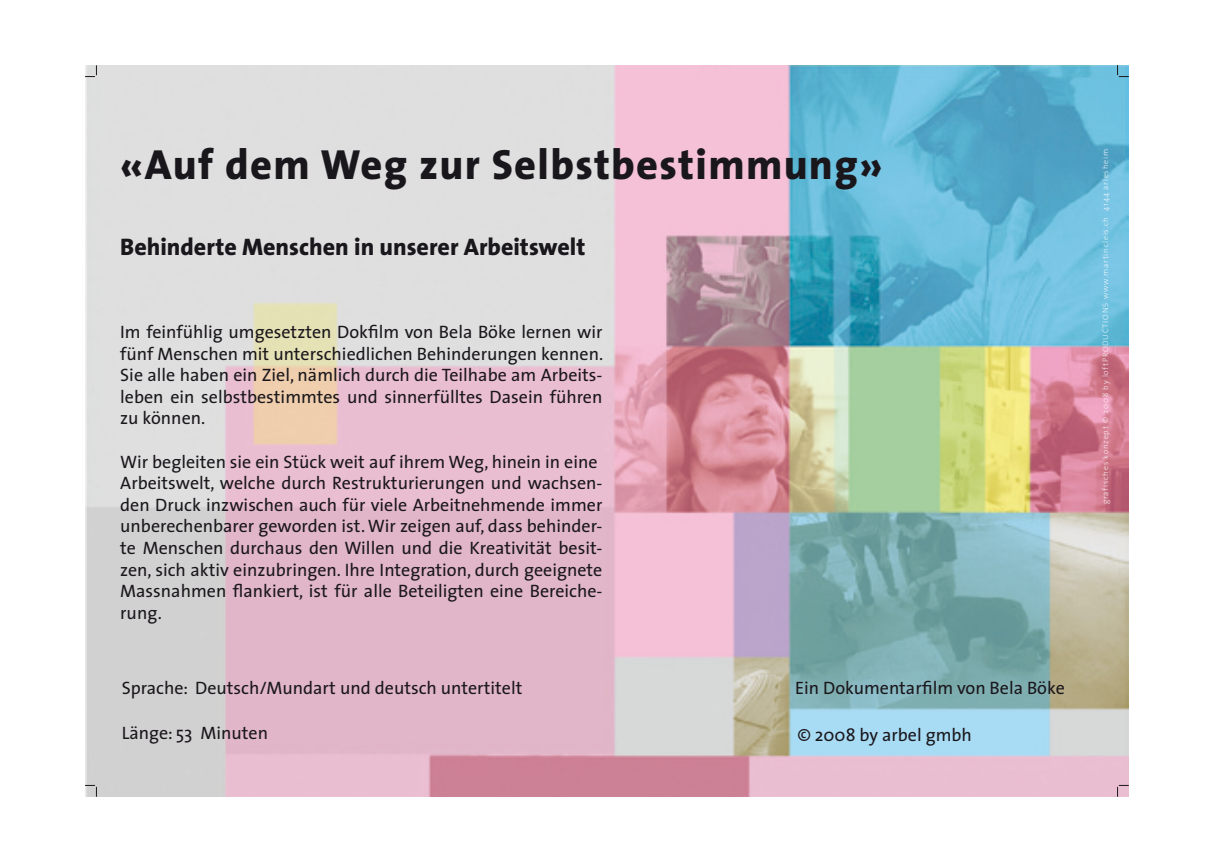
<style>
.page{position:relative;width:1214px;height:862px;background:#fff}
.page>*{position:absolute;margin:0;border:0;box-sizing:border-box;transform-origin:0 0}
.t1{font:800 42.4px "The Sans";letter-spacing:.03em;color:#1a171c}
.t2{font:800 24px "The Sans";color:#1a171c}
.t3{font:18px/21.6px "The Sans";color:#1a171c;text-align:justify}
.t4{font:200 8px "The Sans";letter-spacing:.1em;color:#fff}
</style>
<div class="page">
<img style="left:85px;top:65px;width:1043px;height:732px">
<svg style="left:1117px;top:65px;width:11px;height:12px"></svg>
<svg style="left:85px;top:65px;width:12px;height:12px"></svg>
<svg style="left:85px;top:785px;width:12px;height:12px"></svg>
<svg style="left:1117px;top:785px;width:11px;height:12px"></svg>
<h1 class="t1" style="left:120px;top:129px;width:763px">«Auf dem Weg zur Selbstbestimmung»</h1>
<h2 class="t2" style="left:120px;top:227px;width:466px">Behinderte Menschen in unserer Arbeitswelt</h2>
<p class="t3" style="left:120px;top:320px;width:484px">Im feinfühlig umgesetzten Dokfilm von Bela Böke lernen wir fünf Menschen mit unterschiedlichen Behinderungen kennen.<br>Sie alle haben ein Ziel, nämlich durch die Teilhabe am Arbeits&shy;leben ein selbstbestimmtes und sinnerfülltes Dasein führen zu können.</p>
<p class="t3" style="left:120px;top:450px;width:483px;text-align:left">Wir begleiten sie ein Stück weit auf ihrem Weg, hinein in eine Arbeitswelt, welche durch Restrukturierungen und wachsen&shy;den Druck inzwischen auch für viele Arbeitnehmende immer unberechenbarer geworden ist. Wir zeigen auf, dass behinder&shy;te Menschen durchaus den Willen und die Kreativität besit&shy;zen, sich aktiv einzubringen. Ihre Integration, durch geeignete Massnahmen flankiert, ist für alle Beteiligten eine Bereiche&shy;rung.</p>
<p class="t3" style="left:122px;top:676px;width:402px">Sprache: Deutsch/Mundart und deutsch untertitelt</p>
<p class="t3" style="left:795px;top:677px;width:271px">Ein Dokumentarfilm von Bela Böke</p>
<p class="t3" style="left:122px;top:721px;width:148px">Länge: 53 Minuten</p>
<p class="t3" style="left:797px;top:723px;width:176px">© 2008 by arbel gmbh</p>
<p class="t4" style="left:1098px;top:504px;width:357px;rotate:-90deg">grafisches konzept © 2008 by loftPRODUCTIONS www.martincleis.ch 4144 arlesheim</p>
</div>
